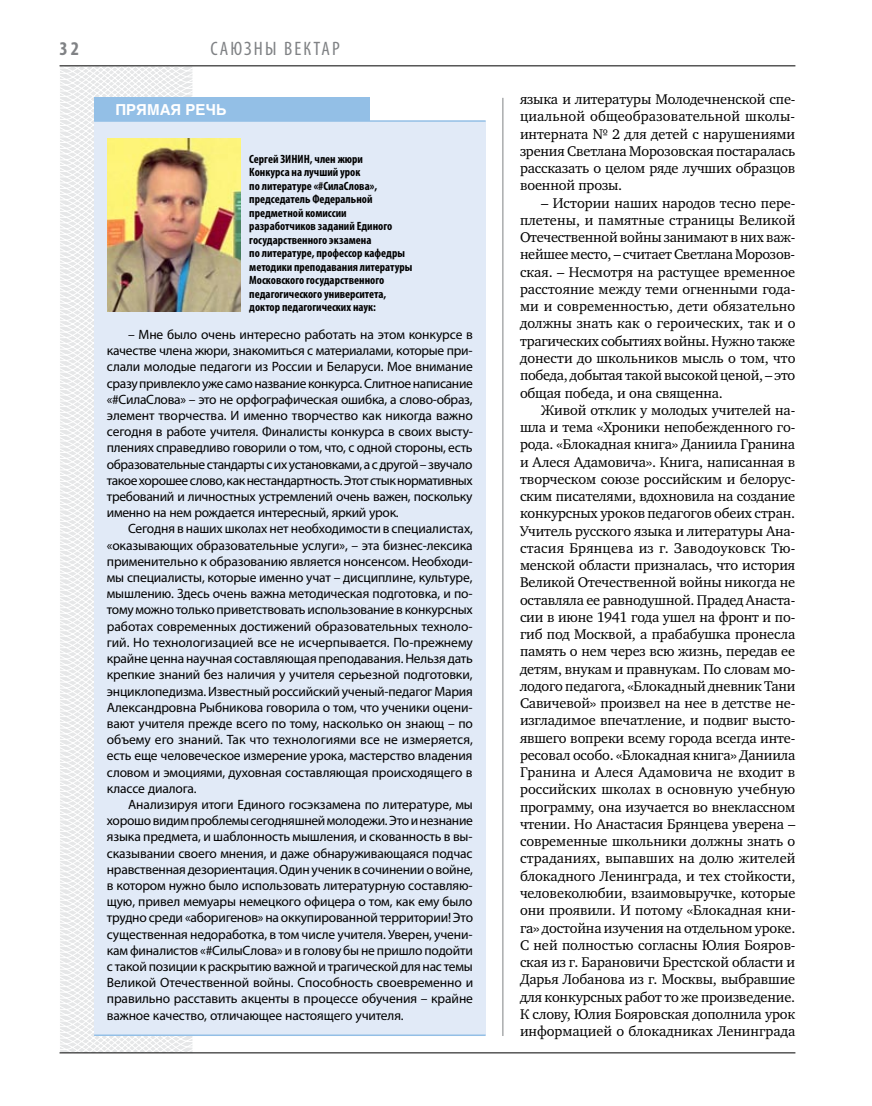
<style>
.page{position:relative;width:872px;height:1106px;background:#fff}
.page>*{position:absolute;margin:0;border:0;box-sizing:border-box;transform-origin:0 0}
.t1{font:condensed 19.5px "Myriad Pro";color:#808285}
.t2{font:700 condensed 19.5px "Myriad Pro";color:#808285}
.t3{font:700 15px "Helios";color:#fff}
.t4{font:14.4px/17.2px "Charter C";letter-spacing:-.01em;color:#000;text-align:justify}
.t5{font:13.5px/16.2px "Myriad Pro";letter-spacing:-.01em;color:#000;text-align:justify}
.t6{font:700 condensed 12px/13.5px "Myriad Pro";color:#000}
</style>
<div class="page">
<svg style="left:59px;top:65px;width:192px;height:989px"></svg>
<hr style="left:502px;top:98px;width:1px;height:938px;background:#808285">
<hr style="left:60px;top:1052px;width:735px;height:1px;background:#000">
<hr style="left:60px;top:65px;width:735px;height:1px;background:#000">
<div style="left:94px;top:121px;width:391px;height:914px;background:#e1eaf7"></div>
<div style="left:94px;top:97px;width:275px;height:23px;background:#93bfe6"></div>
<hr style="left:94px;top:120px;width:391px;height:2px;background:#93bfe6">
<hr style="left:94px;top:1034px;width:391px;height:2px;background:#93bfe6">
<img style="left:108px;top:139px;width:133px;height:172px">
<h1 class="t2" style="left:60px;top:37px;width:21px">32</h1>
<h1 class="t1" style="left:210px;top:37px;width:131px">Саюзны вектар</h1>
<p class="t3" style="left:115px;top:100px;width:113px">Прямая речь</p>
<p class="t6" style="left:249px;top:151px;width:165px">Сергей ЗИНИН, член жюри<br>Конкурса на лучший урок<br>по литературе «#СилаСлова», председатель Федеральной предметной комиссии разработчиков заданий Единого государственного экзамена<br>по литературе, профессор кафедры методики преподавания литературы<br>Московского государственного педагогического университета, доктор педагогических наук:</p>
<p class="t5" style="left:107px;top:326px;width:368px;text-indent:21px">– Мне было очень интересно работать на этом конкурсе в качестве члена жюри, знакомиться с материалами, которые при&shy;слали молодые педагоги из России и Беларуси. Мое внимание сразу привлекло уже само название конкурса. Слитное написание «#СилаСлова» – это не орфографическая ошибка, а слово-образ, элемент творчества. И именно творчество как никогда важно сегодня в работе учителя. Финалисты конкурса в своих высту&shy;плениях справедливо говорили о том, что, с одной стороны, есть образовательные стандарты с их установками, а с другой – звучало такое хорошее слово, как нестандартность. Этот стык нормативных требований и личностных устремлений очень важен, поскольку именно на нем рождается интересный, яркий урок.</p>
<p class="t5" style="left:107px;top:520px;width:368px;text-indent:21px">Сегодня в наших школах нет необходимости в специалистах, «оказывающих образовательные услуги», – эта бизнес-лексика применительно к образованию является нонсенсом. Необходи&shy;мы специалисты, которые именно учат – дисциплине, культуре, мышлению. Здесь очень важна методическая подготовка, и по&shy;тому можно только приветствовать использование в конкурсных работах современных достижений образовательных техноло&shy;гий. Но технологизацией все не исчерпывается. По-прежнему крайне ценна научная составляющая преподавания. Нельзя дать крепкие знаний без наличия у учителя серьезной подготовки, энциклопедизма. Известный российский ученый-педагог Мария Александровна Рыбникова говорила о том, что ученики оцени&shy;вают учителя прежде всего по тому, насколько он знающ – по объему его знаний. Так что технологиями все не измеряется, есть еще человеческое измерение урока, мастерство владения словом и эмоциями, духовная составляющая происходящего в классе диалога.</p>
<p class="t5" style="left:107px;top:796px;width:368px;text-indent:21px">Анализируя итоги Единого госэкзамена по литературе, мы хорошо видим проблемы сегодняшней молодежи. Это и незнание языка предмета, и шаблонность мышления, и скованность в вы&shy;сказывании своего мнения, и даже обнаруживающаяся подчас нравственная дезориентация. Один ученик в сочинении о войне, в котором нужно было использовать литературную составляю&shy;щую, привел мемуары немецкого офицера о том, как ему было трудно среди «аборигенов» на оккупированной территории! Это существенная недоработка, в том числе учителя. Уверен, учени&shy;кам финалистов «#СилыСлова» и в голову бы не пришло подойти с такой позиции к раскрытию важной и трагической для нас темы Великой Отечественной войны. Способность своевременно и правильно расставить акценты в процессе обучения – крайне важное качество, отличающее настоящего учителя.</p>
<p class="t4" style="left:520px;top:91px;width:277px">языка и литературы Молодечненской спе&shy;циальной общеобразовательной школы&shy;интерната № 2 для детей с нарушениями зрения Светлана Морозовская постаралась рассказать о целом ряде лучших образцов военной прозы.</p>
<p class="t4" style="left:520px;top:194px;width:277px;text-indent:21px">– Истории наших народов тесно пере&shy;плетены, и памятные страницы Великой Отечественной войны занимают в них важ&shy;нейшее место, – считает Светлана Морозов&shy;ская. – Несмотря на растущее временное расстояние между теми огненными года&shy;ми и современностью, дети обязательно должны знать как о героических, так и о трагических событиях войны. Нужно также донести до школьников мысль о том, что победа, добытая такой высокой ценой, – это общая победа, и она священна.</p>
<p class="t4" style="left:520px;top:401px;width:277px;text-indent:21px">Живой отклик у молодых учителей на&shy;шла и тема «Хроники непобежденного го&shy;рода. «Блокадная книга» Даниила Гранина и Алеся Адамовича». Книга, написанная в творческом союзе российским и белорус&shy;ским писателями, вдохновила на создание конкурсных уроков педагогов обеих стран.<br>Учитель русского языка и литературы Ана&shy;стасия Брянцева из г. Заводоуковск Тю&shy;менской области призналась, что история Великой Отечественной войны никогда не оставляла ее равнодушной. Прадед Анаста&shy;сии в июне 1941 года ушел на фронт и по&shy;гиб под Москвой, а прабабушка пронесла память о нем через всю жизнь, передав ее детям, внукам и правнукам. По словам мо&shy;лодого педагога, «Блокадный дневник Тани Савичевой» произвел на нее в детстве не&shy;изгладимое впечатление, и подвиг высто&shy;явшего вопреки всему города всегда инте&shy;ресовал особо. «Блокадная книга» Даниила Гранина и Алеся Адамовича не входит в российских школах в основную учебную программу, она изучается во внеклассном чтении. Но Анастасия Брянцева уверена – современные школьники должны знать о страданиях, выпавших на долю жителей блокадного Ленинграда, и тех стойкости, человеколюбии, взаимовыручке, которые они проявили. И потому «Блокадная кни&shy;га» достойна изучения на отдельном уроке.<br>С ней полностью согласны Юлия Бояров&shy;ская из г. Барановичи Брестской области и Дарья Лобанова из г. Москвы, выбравшие для конкурсных работ то же произведение.<br>К слову, Юлия Бояровская дополнила урок информацией о блокадниках Ленинграда</p>
</div>
